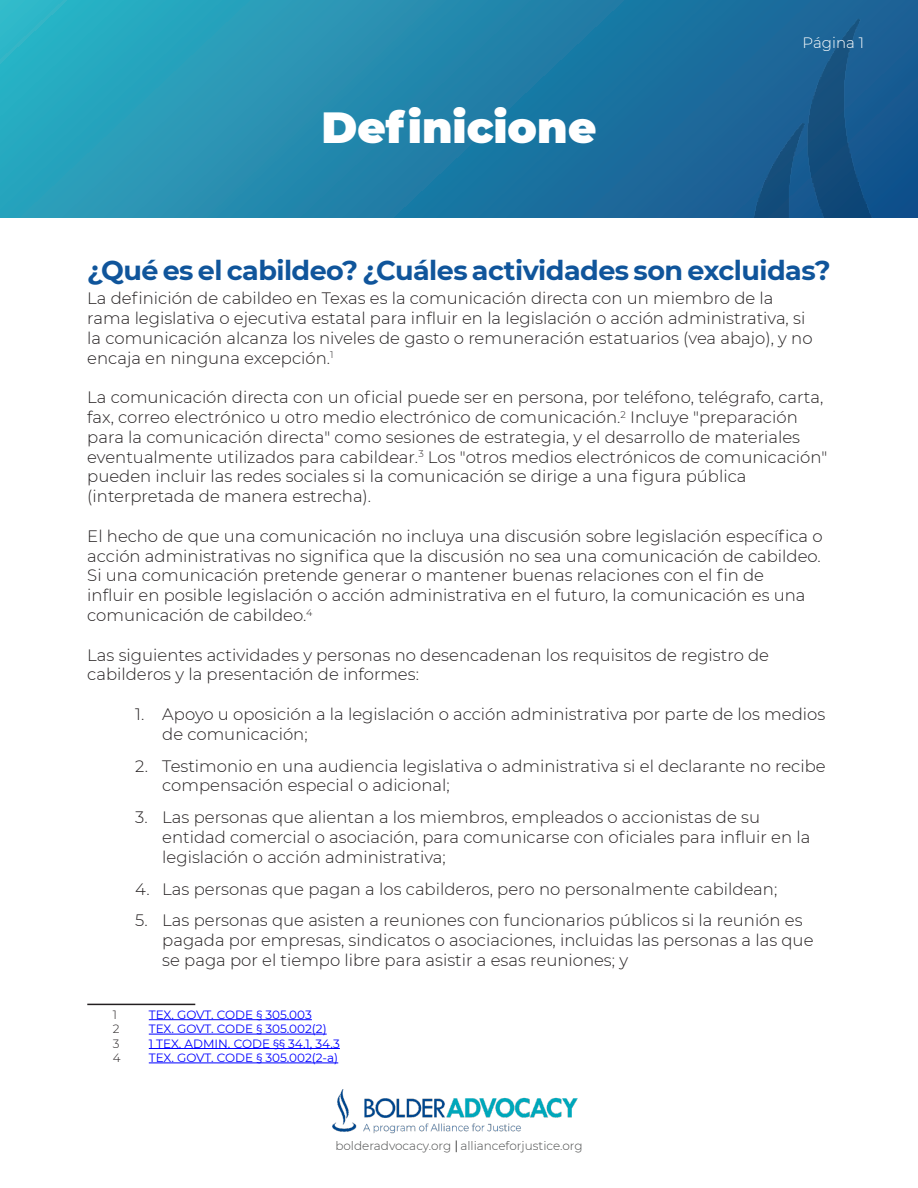
<style>
.page{position:relative;width:918px;height:1188px;background:#fff}
.page>*{position:absolute;margin:0;border:0;box-sizing:border-box;transform-origin:0 0}
.t1{font:900 43.5px "Montserrat";color:#fff}
.Heading_1{font:700 27px "Montserrat";letter-spacing:-.02em;color:#10559b}
.t2{font:300 16.5px/19.8px "Montserrat";color:#231f20}
.t3{font:300 15px "Montserrat";color:#fff}
.t4{font:12px "Montserrat";color:#00f}
.t5{font:300 12px "Montserrat";color:#494a4a}
.t6{font:300 12px "Montserrat";color:#231f20}
</style>
<div class="page">
<svg style="left:0;top:0;width:918px;height:217px;background:#238bae"></svg>
<img style="left:665px;top:19px;width:253px;height:198px">
<hr style="left:87px;top:1004px;width:108px;height:1px;background:#231f20">
<hr style="left:149px;top:1019px;width:163px;height:1px;background:#00f">
<hr style="left:149px;top:1034px;width:178px;height:1px;background:#00f">
<hr style="left:149px;top:1048px;width:191px;height:1px;background:#00f">
<hr style="left:149px;top:1063px;width:189px;height:1px;background:#00f">
<svg style="left:456px;top:1140px;width:1px;height:12px"></svg>
<img style="left:333px;top:1089px;width:245px;height:45px">
<p class="t1" style="left:321px;top:95px;width:277px">Definicione</p>
<p class="t3" style="left:803px;top:32px;width:63px">Página 1</p>
<p class="Heading_1" style="left:87px;top:251px;width:745px">¿Qué es el cabildeo? ¿Cuáles actividades son excluidas?</p>
<p class="t2" style="left:87px;top:288px;width:727px">La definición de cabildeo en Texas es la comunicación directa con un miembro de la rama legislativa o ejecutiva estatal para influir en la legislación o acción administrativa, si la comunicación alcanza los niveles de gasto o remuneración estatuarios (vea abajo), y no encaja en ninguna excepción.<sup>1</sup></p>
<p class="t2" style="left:87px;top:387px;width:742px">La comunicación directa con un oficial puede ser en persona, por teléfono, telégrafo, carta, fax, correo electrónico u otro medio electrónico de comunicación.<sup>2</sup> Incluye "preparación para la comunicación directa" como sesiones de estrategia, y el desarrollo de materiales eventualmente utilizados para cabildear.<sup>3</sup> Los "otros medios electrónicos de comunicación" pueden incluir las redes sociales si la comunicación se dirige a una figura pública (interpretada de manera estrecha).</p>
<p class="t2" style="left:87px;top:526px;width:737px">El hecho de que una comunicación no incluya una discusión sobre legislación específica o acción administrativas no significa que la discusión no sea una comunicación de cabildeo.<br>Si una comunicación pretende generar o mantener buenas relaciones con el fin de<br>influir en posible legislación o acción administrativa en el futuro, la comunicación es una comunicación de cabildeo.<sup>4</sup></p>
<p class="t2" style="left:87px;top:644px;width:683px">Las siguientes actividades y personas no desencadenan los requisitos de registro de cabilderos y la presentación de informes:</p>
<p class="t2" style="left:162px;top:704px;width:665px;text-indent:-27px">1. Apoyo u oposición a la legislación o acción administrativa por parte de los medios de comunicación;</p>
<p class="t2" style="left:162px;top:755px;width:665px;text-indent:-27px">2. Testimonio en una audiencia legislativa o administrativa si el declarante no recibe compensación especial o adicional;</p>
<p class="t2" style="left:162px;top:807px;width:650px;text-indent:-27px">3. Las personas que alientan a los miembros, empleados o accionistas de su entidad comercial o asociación, para comunicarse con oficiales para influir en la legislación o acción administrativa;</p>
<p class="t2" style="left:135px;top:878px;width:644px">4. Las personas que pagan a los cabilderos, pero no personalmente cabildean;</p>
<p class="t2" style="left:162px;top:910px;width:653px;text-indent:-27px">5. Las personas que asisten a reuniones con funcionarios públicos si la reunión es pagada por empresas, sindicatos o asociaciones, incluidas las personas a las que se paga por el tiempo libre para asistir a esas reuniones; y</p>
<p class="t6" style="left:113px;top:1006px;width:6px">1</p>
<p class="t4" style="left:149px;top:1006px;width:165px">TEX. GOVT. CODE § 305.003</p>
<p class="t6" style="left:113px;top:1021px;width:8px">2</p>
<p class="t4" style="left:149px;top:1021px;width:179px">TEX. GOVT. CODE § 305.002(2)</p>
<p class="t6" style="left:113px;top:1035px;width:8px">3</p>
<p class="t4" style="left:149px;top:1035px;width:193px">1 TEX. ADMIN. CODE §§ 34.1, 34.3</p>
<p class="t6" style="left:113px;top:1050px;width:9px">4</p>
<p class="t4" style="left:149px;top:1049px;width:191px">TEX. GOVT. CODE § 305.002(2-a)</p>
<p class="t5" style="left:335px;top:1138px;width:249px">bolderadvocacy.org allianceforjustice.org</p>
</div>
